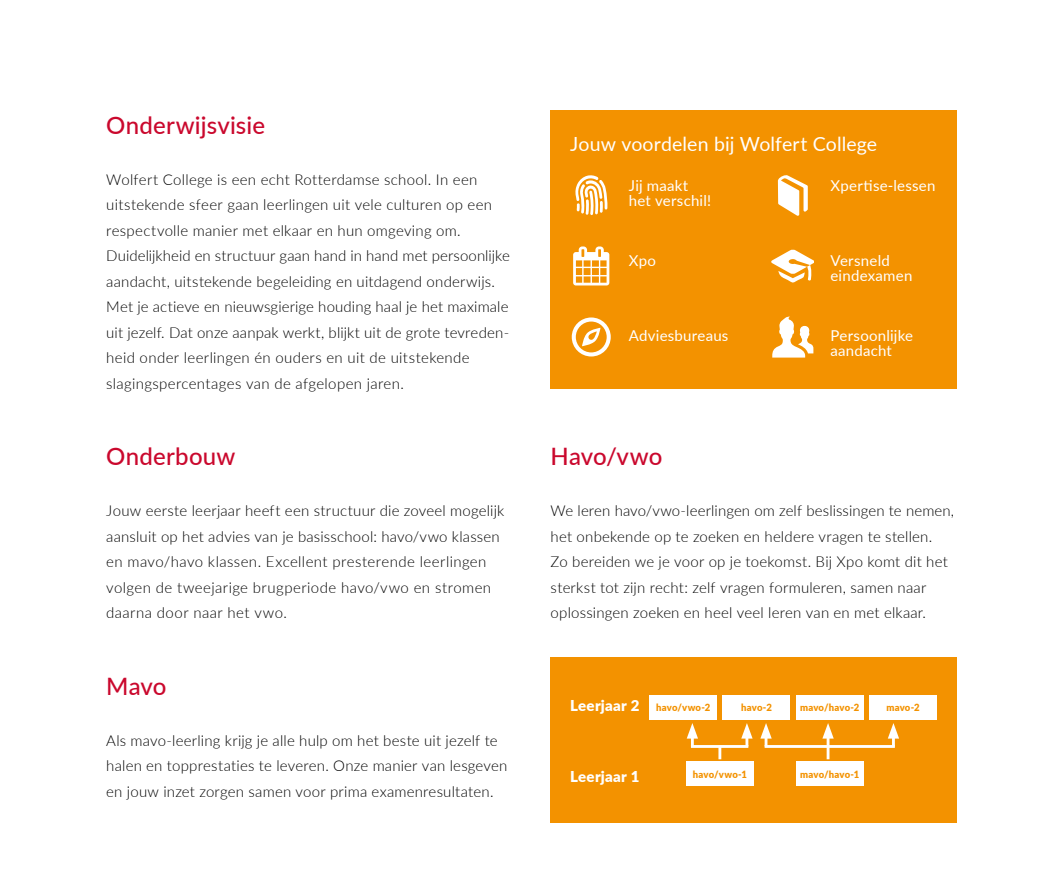
<style>
.page{position:relative;width:1063px;height:893px;background:#fff}
.page>*{position:absolute;margin:0;border:0;box-sizing:border-box;transform-origin:0 0}
.t1{font:500 24px "Lato";letter-spacing:.005em;color:#ca082d}
.t2{font:19.5px "Lato";letter-spacing:.005em;color:#fff}
.t3{font:300 15px/25.5px "Lato";letter-spacing:.015em;color:#000}
.t4{font:15px/15px "Lato";letter-spacing:.015em;color:#fff}
.t5{font:900 15px "Lato";letter-spacing:.02em;color:#fff}
.t6{font:900 10.05px "Lato";letter-spacing:.01em;color:#f39200;scale:.95 1}
.s1{font-size:15px;color:#fff}
</style>
<div class="page">
<div style="left:551px;top:111px;width:406px;height:278px;background:#f39200"></div>
<svg style="left:575px;top:175px;width:33px;height:40px"></svg>
<svg style="left:778px;top:175px;width:30px;height:41px"></svg>
<svg style="left:573px;top:246px;width:36px;height:39px"></svg>
<svg style="left:772px;top:249px;width:42px;height:33px"></svg>
<svg style="left:572px;top:317px;width:39px;height:39px"></svg>
<svg style="left:772px;top:316px;width:41px;height:42px"></svg>
<div style="left:551px;top:657px;width:406px;height:165px;background:#f39200"></div>
<div style="left:796px;top:761px;width:68px;height:25px;background:#fff"></div>
<div style="left:686px;top:761px;width:68px;height:25px;background:#fff"></div>
<div style="left:723px;top:695px;width:67px;height:24px;background:#fff"></div>
<div style="left:796px;top:695px;width:68px;height:24px;background:#fff"></div>
<div style="left:869px;top:695px;width:68px;height:24px;background:#fff"></div>
<div style="left:649px;top:695px;width:68px;height:24px;background:#fff"></div>
<svg style="left:718px;top:748px;width:3px;height:11px"></svg>
<svg style="left:741px;top:723px;width:12px;height:23px"></svg>
<svg style="left:760px;top:723px;width:12px;height:23px"></svg>
<svg style="left:888px;top:723px;width:11px;height:22px"></svg>
<svg style="left:687px;top:723px;width:11px;height:23px"></svg>
<svg style="left:822px;top:723px;width:12px;height:36px"></svg>
<hr style="left:691px;top:745px;width:57px;height:3px;background:#fff">
<hr style="left:765px;top:745px;width:130px;height:3px;background:#fff">
<h1 class="t1" style="left:106px;top:108px;width:160px">Onderwijsvisie</h1>
<p class="t3" style="left:106px;top:166px;width:405px">Wolfert College is een echt Rotterdamse school. In een uitstekende sfeer gaan leerlingen uit vele culturen op een respectvolle manier met elkaar en hun omgeving om.<br>Duidelijkheid en structuur gaan hand in hand met persoonlijke aandacht, uitstekende begeleiding en uitdagend onderwijs.<br>Met je actieve en nieuwsgierige houding haal je het maximale uit jezelf. Dat onze aanpak werkt, blijkt uit de grote tevreden&shy;heid onder leerlingen én ouders en uit de uitstekende slagingspercentages van de afgelopen jaren.</p>
<h1 class="t1" style="left:106px;top:439px;width:131px">Onderbouw</h1>
<p class="t3" style="left:106px;top:498px;width:400px">Jouw eerste leerjaar heeft een structuur die zoveel mogelijk aansluit op het advies van je basisschool: havo/vwo klassen en mavo/havo klassen. Excellent presterende leerlingen volgen de tweejarige brugperiode havo/vwo en stromen daarna door naar het vwo.</p>
<h1 class="t1" style="left:106px;top:669px;width:62px">Mavo</h1>
<p class="t3" style="left:106px;top:727px;width:403px">Als mavo-leerling krijg je alle hulp om het beste uit jezelf te halen en topprestaties te leveren. Onze manier van lesgeven en jouw inzet zorgen samen voor prima examenresultaten.</p>
<h2 class="t2" style="left:570px;top:130px;width:308px">Jouw voordelen bij Wolfert College</h2>
<p class="t4" style="left:629px;top:177px;width:84px">Jij maakt het verschil!</p>
<p class="t4" style="left:830px;top:177px;width:107px">Xpertise-lessen</p>
<p class="t4" style="left:629px;top:252px;width:29px">Xpo</p>
<p class="t4" style="left:830px;top:252px;width:83px">Versneld eindexamen</p>
<p class="t4" style="left:629px;top:327px;width:101px">Adviesbureaus</p>
<p class="t4" style="left:830px;top:327px;width:84px">Persoonlijke aandacht</p>
<h1 class="t1" style="left:551px;top:439px;width:113px">Havo/vwo</h1>
<p class="t3" style="left:551px;top:498px;width:405px">We leren havo/vwo-leerlingen om zelf beslissingen te nemen, het onbekende op te zoeken en heldere vragen te stellen.<br>Zo bereiden we je voor op je toekomst. Bij Xpo komt dit het sterkst tot zijn recht: zelf vragen formuleren, samen naar oplossingen zoeken en heel veel leren van en met elkaar.</p>
<p class="t6" style="left:570px;top:700px;width:149px"><span class="s1">Leerjaar 2</span> havo/vwo-2</p>
<p class="t6" style="left:741px;top:700px;width:34px">havo-2</p>
<p class="t6" style="left:800px;top:700px;width:64px">mavo/havo-2</p>
<p class="t6" style="left:886px;top:700px;width:37px">mavo-2</p>
<p class="t5" style="left:570px;top:766px;width:71px">Leerjaar 1</p>
<p class="t6" style="left:693px;top:766px;width:58px">havo/vwo-1</p>
<p class="t6" style="left:800px;top:766px;width:64px">mavo/havo-1</p>
</div>
